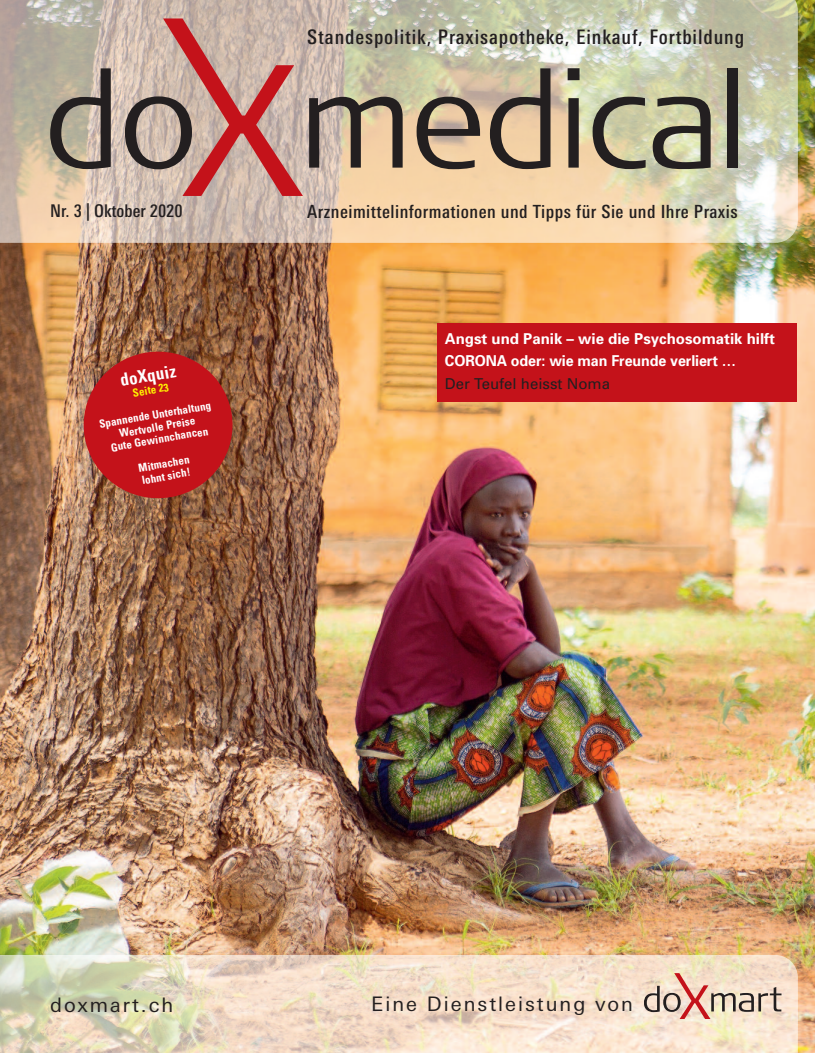
<style>
.page{position:relative;width:815px;height:1053px;background:#fff}
.page>*{position:absolute;margin:0;border:0;box-sizing:border-box;transform-origin:0 0}
.t1{font:500 condensed 20px "Linotype Univers";letter-spacing:.045em;color:#231f20}
.t2{font:20px "Linotype Univers Basic";letter-spacing:.1em;color:#231f20}
.t3{font:500 condensed 18.12px "Linotype Univers";letter-spacing:.025em;color:#231f20}
.t4{font:500 condensed 17.5px "Linotype Univers";color:#231f20}
.t5{font:700 condensed 17.5px "Univers";color:#fff}
.t6{font:700 15px/22.5px "Univers";color:#fff}
.t7{font:15px "Univers";color:#231f20}
.t8{font:700 condensed 11.25px/12.5px "Univers";color:#fff;text-align:center}
.t9{font:700 condensed 11.25px "Univers";color:#fff101}
</style>
<div class="page">
<img style="left:0;top:0;width:815px;height:1052px">
<svg style="left:0;top:0;width:798px;height:243px;background:#d6c9af"></svg>
<svg style="left:50px;top:68px;width:61px;height:101px;background:#898074"></svg>
<svg style="left:309px;top:97px;width:94px;height:71px;background:#978674"></svg>
<svg style="left:417px;top:97px;width:63px;height:72px;background:#95826e"></svg>
<svg style="left:490px;top:68px;width:60px;height:101px;background:#9d8b74"></svg>
<svg style="left:568px;top:68px;width:12px;height:100px"></svg>
<svg style="left:593px;top:97px;width:53px;height:72px;background:#99957a"></svg>
<svg style="left:653px;top:97px;width:58px;height:72px;background:#86856f"></svg>
<div style="left:728px;top:68px;width:10px;height:100px;background:#231f20"></div>
<svg style="left:125px;top:18px;width:178px;height:178px;background:#c1928b"></svg>
<svg style="left:0;top:954px;width:798px;height:98px;background:#ecdcc4"></svg>
<svg style="left:644px;top:973px;width:137px;height:45px;background:#d9bead"></svg>
<div style="left:437px;top:323px;width:360px;height:78px;background:#c4121a"></div>
<svg style="left:78px;top:346px;width:161px;height:158px;background:#b52e29"></svg>
<h1 class="t1" style="left:307px;top:30px;width:438px">Standespolitik, Praxisapotheke, Einkauf, Fortbildung</h1>
<h3 class="t4" style="left:50px;top:204px;width:134px">Nr. 3 | Oktober 2020</h3>
<h2 class="t3" style="left:307px;top:205px;width:432px">Arzneimittelinformationen und Tipps für Sie und Ihre Praxis</h2>
<h3 class="t6" style="left:445px;top:328px;width:332px">Angst und Panik – wie die Psychosomatik hilft<br>CORONA oder: wie man Freunde verliert …</h3>
<h3 class="t5" style="left:119px;top:374px;width:58px;rotate:-10deg">doXquiz</h3>
<h3 class="t7" style="left:445px;top:378px;width:167px">Der Teufel heisst Noma</h3>
<p class="t9" style="left:132px;top:389px;width:38px;rotate:-10deg">Seite 23</p>
<p class="t8" style="left:98px;top:419px;width:115px;rotate:-10deg">Spannende Unterhaltung<br>Wertvolle Preise<br>Gute Gewinnchancen</p>
<p class="t8" style="left:138px;top:463px;width:53px;text-align:left;rotate:-10deg">Mitmachen lohnt sich!</p>
<h1 class="t2" style="left:50px;top:997px;width:125px">doxmart.ch</h1>
<h1 class="t2" style="left:371px;top:996px;width:263px">Eine Dienstleistung von</h1>
</div>
